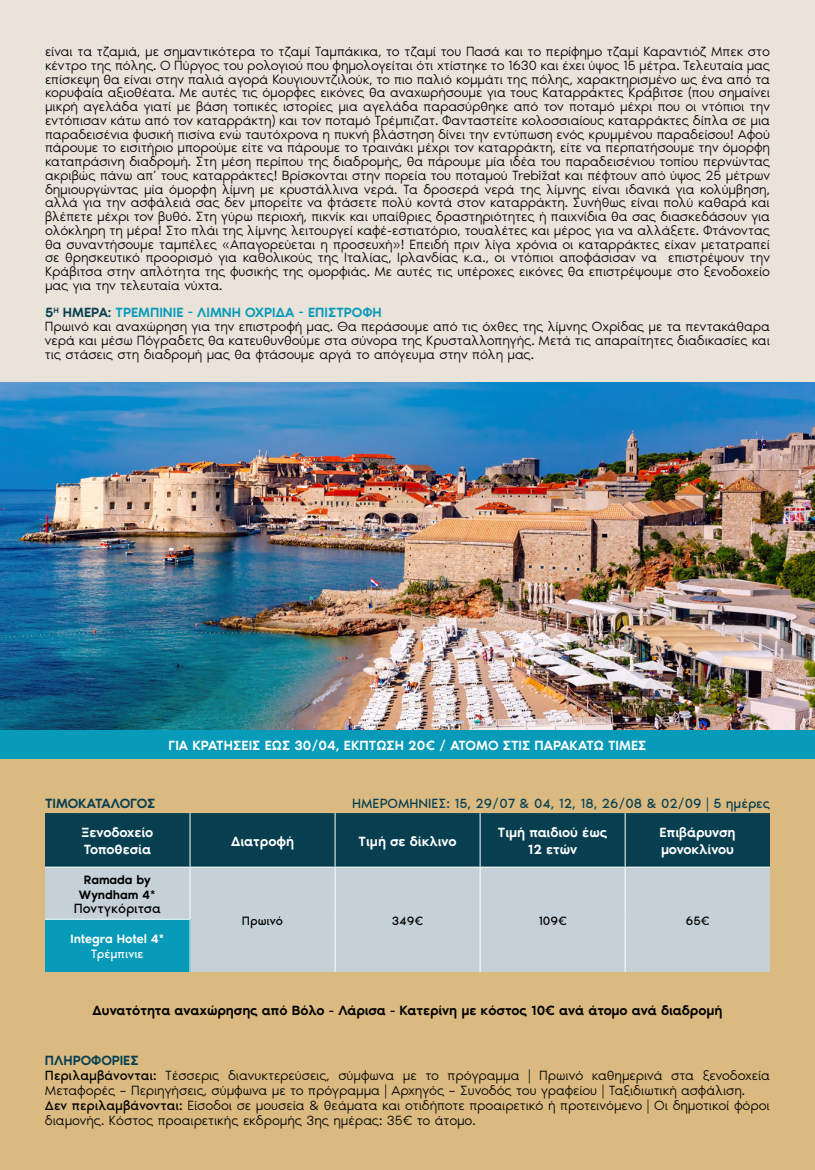
<style>
.page{position:relative;width:815px;height:1170px;background:#fff}
.page>*{position:absolute;margin:0;border:0;box-sizing:border-box;transform-origin:0 0}
.t1{font:300 13.75px/13.8px "Noir Pro";letter-spacing:-.01em;color:#000}
.t2{font:500 13.75px/16.5px "Noir Pro";color:#fff}
.t3{font:500 13.75px "Noir Pro";letter-spacing:-.01em;color:#000}
.t4{font:13.75px "Noir Pro";color:#073f50}
.t5{font:500 13.75px "Noir Pro";letter-spacing:-.01em;color:#073f50}
.t6{font:13.75px "Noir Pro";color:#000}
.t7{font:500 12.5px/15px "Noir Pro";letter-spacing:-.005em;color:#000;text-align:center}
.t8{font:12.5px "Noir Pro";color:#000}
.t9{font:500 12.5px "Noir Pro";letter-spacing:-.01em;color:#fff}
.t10{font:12.5px "Noir Pro";letter-spacing:-.01em;color:#fff}
.s1{font-weight:500;color:#073f50}
.s2{font-weight:500;color:#079bb9}
.s3{font-weight:400}
</style>
<div class="page">
<div style="left:0;top:0;width:814px;height:1168px;background:#eae3da"></div>
<div style="left:0;top:758px;width:815px;height:411px;background:#daba81"></div>
<div style="left:45px;top:813px;width:725px;height:53px;background:#073f50"></div>
<div style="left:45px;top:867px;width:725px;height:104px;background:#c5d1d7"></div>
<div style="left:45px;top:919px;width:145px;height:52px;background:#079bb9"></div>
<hr style="left:190px;top:813px;width:1px;height:53px;background:#fff">
<hr style="left:335px;top:813px;width:1px;height:53px;background:#fff">
<hr style="left:480px;top:813px;width:1px;height:53px;background:#fff">
<hr style="left:625px;top:813px;width:1px;height:53px;background:#fff">
<hr style="left:45px;top:866px;width:145px;height:1px;background:#fff">
<hr style="left:190px;top:866px;width:145px;height:1px;background:#fff">
<hr style="left:190px;top:867px;width:1px;height:51px;background:#fff">
<hr style="left:335px;top:866px;width:145px;height:1px;background:#fff">
<hr style="left:335px;top:867px;width:1px;height:52px;background:#fff">
<hr style="left:480px;top:866px;width:145px;height:1px;background:#fff">
<hr style="left:480px;top:867px;width:1px;height:52px;background:#fff">
<hr style="left:335px;top:919px;width:1px;height:52px;background:#fff">
<hr style="left:480px;top:919px;width:1px;height:52px;background:#fff">
<hr style="left:625px;top:866px;width:145px;height:1px;background:#fff">
<hr style="left:625px;top:867px;width:1px;height:52px;background:#fff">
<hr style="left:625px;top:919px;width:1px;height:52px;background:#fff">
<hr style="left:45px;top:918px;width:146px;height:1px;background:#fff">
<hr style="left:190px;top:919px;width:1px;height:52px;background:#fff">
<img style="left:0;top:382px;width:815px;height:348px">
<div style="left:0;top:730px;width:815px;height:28px;background:#079bb9"></div>
<p class="t1" style="left:45px;top:44px;width:727px;text-align:justify">είναι τα τζαμιά, με σημαντικότερα το τζαμί Ταμπάκικα, το τζαμί του Πασά και το περίφημο τζαμί Καραντιόζ Μπεκ στο κέντρο της πόλης. Ο Πύργος του ρολογιού που φημολογείται ότι χτίστηκε το 1630 και έχει ύψος 15 μέτρα. Τελευταία μας επίσκεψη θα είναι στην παλιά αγορά Κουγιουντζιλούκ, το πιο παλιό κομμάτι της πόλης, χαρακτηρισμένο ως ένα από τα κορυφαία αξιοθέατα. Με αυτές τις όμορφες εικόνες θα αναχωρήσουμε για τους Καταρράκτες Κράβιτσε (που σημαίνει μικρή αγελάδα γιατί με βάση τοπικές ιστορίες μια αγελάδα παρασύρθηκε από τον ποταμό μέχρι που οι ντόπιοι την εντόπισαν κάτω από τον καταρράκτη) και τον ποταμό Τρέμπιζατ. Φανταστείτε κολοσσιαίους καταρράκτες δίπλα σε μια παραδεισένια φυσική πισίνα ενώ ταυτόχρονα η πυκνή βλάστηση δίνει την εντύπωση ενός κρυμμένου παραδείσου! Αφού πάρουμε το εισιτήριο μπορούμε είτε να πάρουμε το τραινάκι μέχρι τον καταρράκτη, είτε να περπατήσουμε την όμορφη καταπράσινη διαδρομή. Στη μέση περίπου της διαδρομής, θα πάρουμε μία ιδέα του παραδεισένιου τοπίου περνώντας ακριβώς πάνω απ’ τους καταρράκτες! Βρίσκονται στην πορεία του ποταμού Trebižat και πέφτουν από ύψος 25 μέτρων δημιουργώντας μία όμορφη λίμνη με κρυστάλλινα νερά. Τα δροσερά νερά της λίμνης είναι ιδανικά για κολύμβηση, αλλά για την ασφάλειά σας δεν μπορείτε να φτάσετε πολύ κοντά στον καταρράκτη. Συνήθως είναι πολύ καθαρά και βλέπετε μέχρι τον βυθό. Στη γύρω περιοχή, πικνίκ και υπαίθριες δραστηριότητες ή παιχνίδια θα σας διασκεδάσουν για ολόκληρη τη μέρα! Στο πλάι της λίμνης λειτουργεί καφέ-εστιατόριο, τουαλέτες και μέρος για να αλλάξετε. Φτάνοντας θα συναντήσουμε ταμπέλες «Απαγορεύεται η προσευχή»! Επειδή πριν λίγα χρόνια οι καταρράκτες είχαν μετατραπεί σε θρησκευτικό προορισμό για καθολικούς της Ιταλίας, Ιρλανδίας κ.α., οι ντόπιοι αποφάσισαν να επιστρέψουν την Κράβιτσα στην απλότητα της φυσικής της ομορφιάς. Με αυτές τις υπέροχες εικόνες θα επιστρέψουμε στο ξενοδοχείο μας για την τελευταία νύχτα.</p>
<p class="t1" style="left:45px;top:305px;width:726px"><span class="s1">5</span><sup>Η</sup> <span class="s1">ΗΜΕΡΑ:</span> <span class="s2">ΤΡΕΜΠΙΝΙΕ - ΛΙΜΝΗ ΟΧΡΙΔΑ - ΕΠΙΣΤΡΟΦΗ<br></span>Πρωινό και αναχώρηση για την επιστροφή μας. Θα περάσουμε από τις όχθες της λίμνης Οχρίδας με τα πεντακάθαρα νερά και μέσω Πόγραδετς θα κατευθυνθούμε στα σύνορα της Κρυσταλλοπηγής. Μετά τις απαραίτητες διαδικασίες και τις στάσεις στη διαδρομή μας θα φτάσουμε αργά το απόγευμα στην πόλη μας.</p>
<p class="t2" style="left:168px;top:736px;width:480px">ΓΙΑ ΚΡΑΤΗΣΕΙΣ ΕΩΣ 30/04, ΕΚΠΤΩΣΗ 20€ / ΑΤΟΜΟ ΣΤΙΣ ΠΑΡΑΚΑΤΩ ΤΙΜΕΣ</p>
<p class="t5" style="left:45px;top:792px;width:112px">ΤΙΜΟΚΑΤΑΛΟΓΟΣ</p>
<p class="t4" style="left:352px;top:792px;width:419px">ΗΜΕΡΟΜΗΝΊΕΣ: 15, 29/07 &amp; 04, 12, 18, 26/08 &amp; 02/09 | 5 ημέρες</p>
<p class="t2" style="left:82px;top:823px;width:73px">Ξενοδοχείo<br>Τοποθεσία</p>
<p class="t2" style="left:231px;top:831px;width:64px">Διατροφή</p>
<p class="t2" style="left:359px;top:831px;width:99px">Τιμή σε δίκλινο</p>
<p class="t2" style="left:498px;top:823px;width:111px;text-align:center">Τιμή παιδιού έως<br>12 ετών</p>
<p class="t2" style="left:660px;top:823px;width:77px">Επιβάρυνση μονοκλίνου</p>
<p class="t7" style="left:79px;top:871px;width:78px">Ramada by<br>Wyndham 4*</p>
<p class="t6" style="left:74px;top:897px;width:89px">Ποντγκόριτσα</p>
<p class="t8" style="left:242px;top:910px;width:43px">Πρωινό</p>
<p class="t8" style="left:392px;top:910px;width:33px">349€</p>
<p class="t8" style="left:538px;top:910px;width:30px">109€</p>
<p class="t8" style="left:686px;top:910px;width:25px">65€</p>
<p class="t9" style="left:70px;top:929px;width:95px">Integra Hotel 4*</p>
<p class="t10" style="left:91px;top:944px;width:54px">Τρέμπινιε</p>
<p class="t3" style="left:93px;top:999px;width:631px">Δυνατότητα αναχώρησης από Βόλο - Λάρισα - Κατερίνη με κόστος 10€ ανά άτομο ανά διαδρομή</p>
<p class="t1" style="left:45px;top:1051px;width:726px;line-height:15px"><span class="s1">ΠΛΗΡΟΦΟΡΙΕΣ<br></span><span class="s3">Περιλαμβάνονται:</span> Tέσσερις διανυκτερεύσεις, σύμφωνα με το πρόγραμμα | Πρωινό καθημερινά στα ξενοδοχεία Μεταφορές – Περιηγήσεις, σύμφωνα με το πρόγραμμα | Αρχηγός – Συνοδός του γραφείου | Ταξιδιωτική ασφάλιση.<br><span class="s3">Δεν περιλαμβάνονται:</span> Είσοδοι σε μουσεία &amp; θεάματα και οτιδήποτε προαιρετικό ή προτεινόμενο | Οι δημοτικοί φόροι διαμονής. Κόστος προαιρετικής εκδρομής 3ης ημέρας: 35€ το άτομο.</p>
</div>
